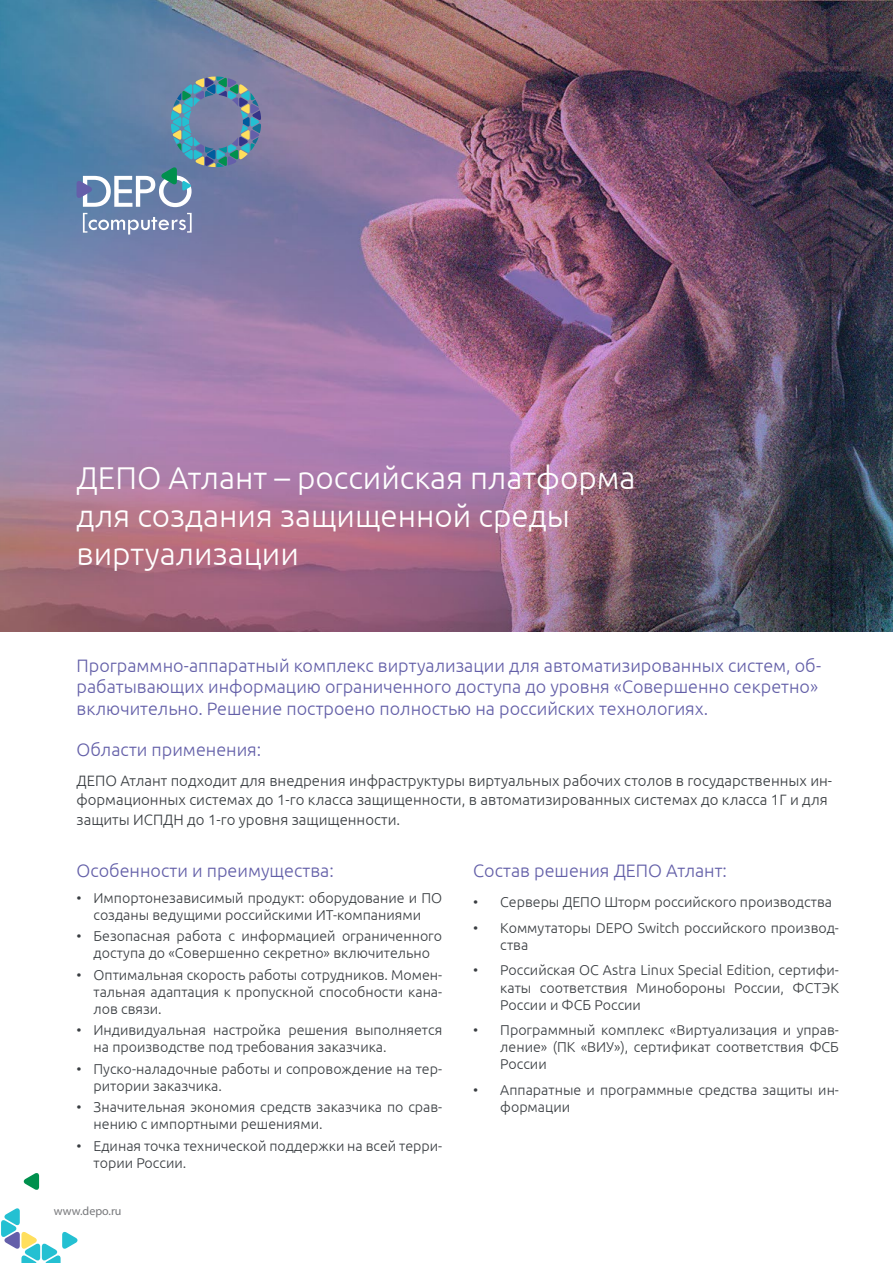
<style>
.page{position:relative;width:893px;height:1263px;background:#fff}
.page>*{position:absolute;margin:0;border:0;box-sizing:border-box;transform-origin:0 0}
.t1{font:300 31.5px/37.8px "Ubuntu";color:#fff}
.t2{font:300 18px/21.6px "Ubuntu";color:#635fa8}
.t3{font:300 15px/19.5px "Ubuntu";color:#393d41}
.t4{font:300 14.25px/17.1px "Ubuntu";color:#393d41}
.t5{font:12px "Myriad Pro";color:#77787b}
</style>
<div class="page">
<svg style="left:23px;top:1173px;width:16px;height:17px"></svg>
<svg style="left:1px;top:1208px;width:77px;height:55px"></svg>
<img style="left:0;top:0;width:893px;height:631px">
<svg style="left:83px;top:213px;width:109px;height:22px;background:#8a9abb"></svg>
<svg style="left:77px;top:77px;width:184px;height:130px;background:#6888a8"></svg>
<h1 class="t1" style="left:77px;top:458px;width:560px">ДЕПО Атлант – российская платформа для создания защищенной среды виртуализации</h1>
<p class="t2" style="left:77px;top:654px;width:746px">Программно-аппаратный комплекс виртуализации для автоматизированных систем, об&shy;рабатывающих информацию ограниченного доступа до уровня «Совершенно секретно» включительно. Решение построено полностью на российских технологиях.</p>
<p class="t2" style="left:77px;top:739px;width:186px">Области применения:</p>
<p class="t3" style="left:77px;top:770px;width:757px">ДЕПО Атлант подходит для внедрения инфраструктуры виртуальных рабочих столов в государственных ин&shy;формационных системах до 1-го класса защищенности, в автоматизированных системах до класса 1Г и для защиты ИСПДН до 1-го уровня защищенности.</p>
<p class="t2" style="left:77px;top:859px;width:259px">Особенности и преимущества:</p>
<p class="t4" style="left:77px;top:889px;width:367px;text-align:center">• Импортонезависимый продукт: оборудование и ПО созданы ведущими российскими ИТ-компаниями</p>
<p class="t4" style="left:77px;top:927px;width:367px;text-align:center">• Безопасная работа с информацией ограниченного доступа до «Совершенно секретно» включительно</p>
<p class="t4" style="left:94px;top:966px;width:350px;text-align:justify;text-indent:-17px">• Оптимальная скорость работы сотрудников. Момен&shy;тальная адаптация к пропускной способности кана&shy;лов связи.</p>
<p class="t4" style="left:94px;top:1021px;width:350px;text-indent:-17px">• Индивидуальная настройка решения выполняется на производстве под требования заказчика.</p>
<p class="t4" style="left:94px;top:1060px;width:350px;text-indent:-17px">• Пуско-наладочные работы и сопровождение на тер&shy;ритории заказчика.</p>
<p class="t4" style="left:94px;top:1098px;width:350px;text-indent:-17px">• Значительная экономия средств заказчика по срав&shy;нению с импортными решениями.</p>
<p class="t4" style="left:94px;top:1137px;width:350px;text-indent:-17px">• Единая точка технической поддержки на всей терри&shy;тории России.</p>
<p class="t5" style="left:54px;top:1203px;width:69px">www.depo.ru</p>
<p class="t2" style="left:473px;top:859px;width:255px">Состав решения ДЕПО Атлант:</p>
<p class="t4" style="left:473px;top:893px;width:360px">• Серверы ДЕПО Шторм российского производства</p>
<p class="t4" style="left:500px;top:919px;width:340px;text-indent:-27px">• Коммутаторы DEPO Switch российского производ&shy;ства</p>
<p class="t4" style="left:500px;top:961px;width:340px;text-align:justify;text-indent:-27px">• Российская ОС Astra Linux Special Edition, сертифи&shy;каты соответствия Минобороны России, ФСТЭК России и ФСБ России</p>
<p class="t4" style="left:500px;top:1021px;width:340px;text-align:justify;text-indent:-27px">• Программный комплекс «Виртуализация и управ&shy;ление» (ПК «ВИУ»), сертификат соответствия ФСБ России</p>
<p class="t4" style="left:500px;top:1081px;width:340px;text-indent:-27px">• Аппаратные и программные средства защиты ин&shy;формации</p>
</div>
